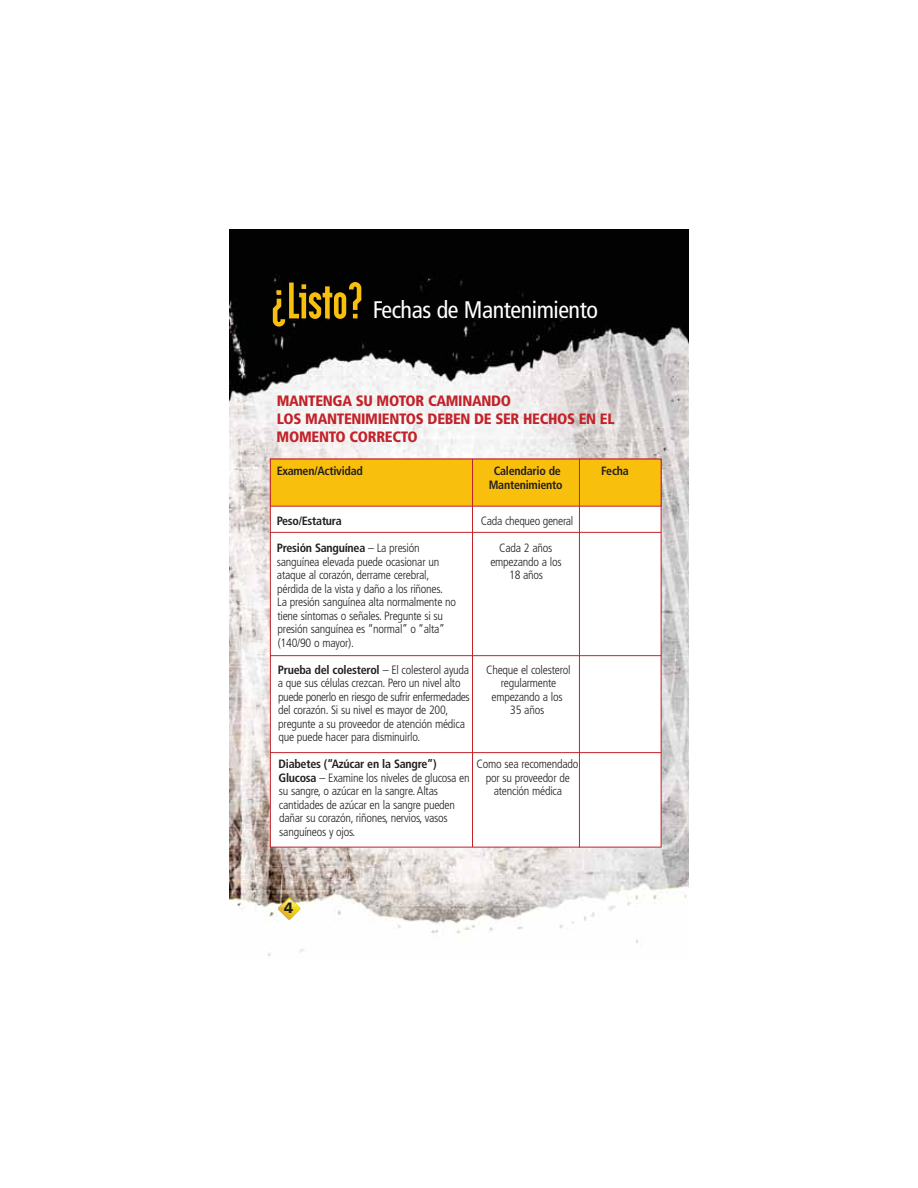
<style>
.page{position:relative;width:918px;height:1188px;background:#fff}
.page>*{position:absolute;margin:0;border:0;box-sizing:border-box;transform-origin:0 0}
.t1{font:900 61.5px "Modula";letter-spacing:-.01em;color:#f8bf0c}
.t2{font:condensed 24px "Frutiger";letter-spacing:-.02em;color:#fff}
.t3{font:900 condensed 15px/18px "Frutiger";letter-spacing:-.02em;color:#c2232a}
.t4{font:900 15px "Frutiger";color:#231f20}
.t5{font:300 condensed 12px/13.5px "Frutiger";letter-spacing:-.02em;color:#231f20}
.t6{font:700 condensed 12px "Frutiger";letter-spacing:-.02em;color:#231f20}
.s1{font-weight:300}
.s2{font-weight:700}
</style>
<div class="page">
<img style="left:230px;top:230px;width:459px;height:726px">
<svg style="left:278px;top:897px;width:22px;height:23px"></svg>
<img style="left:282px;top:899px;width:15px;height:7px">
<div style="left:271px;top:459px;width:390px;height:388px;background:#fff"></div>
<div style="left:271px;top:459px;width:390px;height:47px;background:#f8bf0c"></div>
<hr style="left:472px;top:459px;width:1px;height:388px;background:#c2232a">
<hr style="left:579px;top:459px;width:1px;height:388px;background:#c2232a">
<hr style="left:270px;top:532px;width:391px;height:1px;background:#c2232a">
<hr style="left:270px;top:655px;width:391px;height:1px;background:#c2232a">
<hr style="left:270px;top:752px;width:391px;height:1px;background:#c2232a">
<h1 class="t1" style="left:270px;top:261px;width:97px">¿Listo?</h1>
<h2 class="t2" style="left:373px;top:300px;width:227px">Fechas de Mantenimiento</h2>
<p class="t3" style="left:277px;top:393px;width:340px">MANTENGA SU MOTOR CAMINANDO<br>LOS MANTENIMIENTOS DEBEN DE SER HECHOS EN EL<br>MOMENTO CORRECTO</p>
<p class="t6" style="left:277px;top:466px;width:88px">Examen/Actividad</p>
<p class="t6" style="left:494px;top:466px;width:69px">Calendario de</p>
<p class="t6" style="left:601px;top:466px;width:29px">Fecha</p>
<p class="t6" style="left:489px;top:480px;width:75px">Mantenimiento</p>
<p class="t6" style="left:277px;top:516px;width:67px">Peso/Estatura</p>
<p class="t5" style="left:481px;top:515px;width:94px">Cada chequeo general</p>
<p class="t6" style="left:277px;top:543px;width:144px">Presión Sanguínea <span class="s1">– La presión</span></p>
<p class="t5" style="left:499px;top:542px;width:55px">Cada 2 años</p>
<p class="t5" style="left:277px;top:556px;width:164px">sanguínea elevada puede ocasionar un</p>
<p class="t5" style="left:490px;top:556px;width:73px">empezando a los</p>
<p class="t5" style="left:277px;top:569px;width:154px">ataque al corazón, derrame cerebral,</p>
<p class="t5" style="left:509px;top:569px;width:35px">18 años</p>
<p class="t5" style="left:277px;top:583px;width:180px">pérdida de la vista y daño a los riñones.<br>La presión sanguínea alta normalmente no tiene síntomas o señales. Pregunte si su presión sanguínea es “normal” o “alta” (140/90 o mayor).</p>
<p class="t6" style="left:278px;top:665px;width:193px">Prueba del colesterol <span class="s1">– El colesterol ayuda</span></p>
<p class="t5" style="left:486px;top:664px;width:86px">Cheque el colesterol</p>
<p class="t5" style="left:278px;top:677px;width:184px">a que sus células crezcan. Pero un nivel alto</p>
<p class="t5" style="left:501px;top:677px;width:57px">regularmente</p>
<p class="t5" style="left:278px;top:691px;width:193px">puede ponerlo en riesgo de sufrir enfermedades</p>
<p class="t5" style="left:491px;top:691px;width:73px">empezando a los</p>
<p class="t5" style="left:278px;top:704px;width:172px">del corazón. Si su nivel es mayor de 200,</p>
<p class="t5" style="left:510px;top:704px;width:35px">35 años</p>
<p class="t5" style="left:278px;top:718px;width:188px">pregunte a su proveedor de atención médica que puede hacer para disminuirlo.</p>
<p class="t6" style="left:279px;top:759px;width:160px">Diabetes (“Azúcar en la Sangre”)</p>
<p class="t5" style="left:477px;top:758px;width:103px">Como sea recomendado</p>
<p class="t5" style="left:279px;top:772px;width:193px"><span class="s2">Glucosa</span> – Examine los niveles de glucosa en</p>
<p class="t5" style="left:486px;top:772px;width:86px">por su proveedor de</p>
<p class="t5" style="left:279px;top:785px;width:161px">su sangre, o azúcar en la sangre. Altas</p>
<p class="t5" style="left:494px;top:785px;width:70px">atención médica</p>
<p class="t5" style="left:279px;top:799px;width:178px">cantidades de azúcar en la sangre pueden dañar su corazón, riñones, nervios, vasos sanguíneos y ojos.</p>
<p class="t4" style="left:284px;top:902px;width:11px">4</p>
</div>
